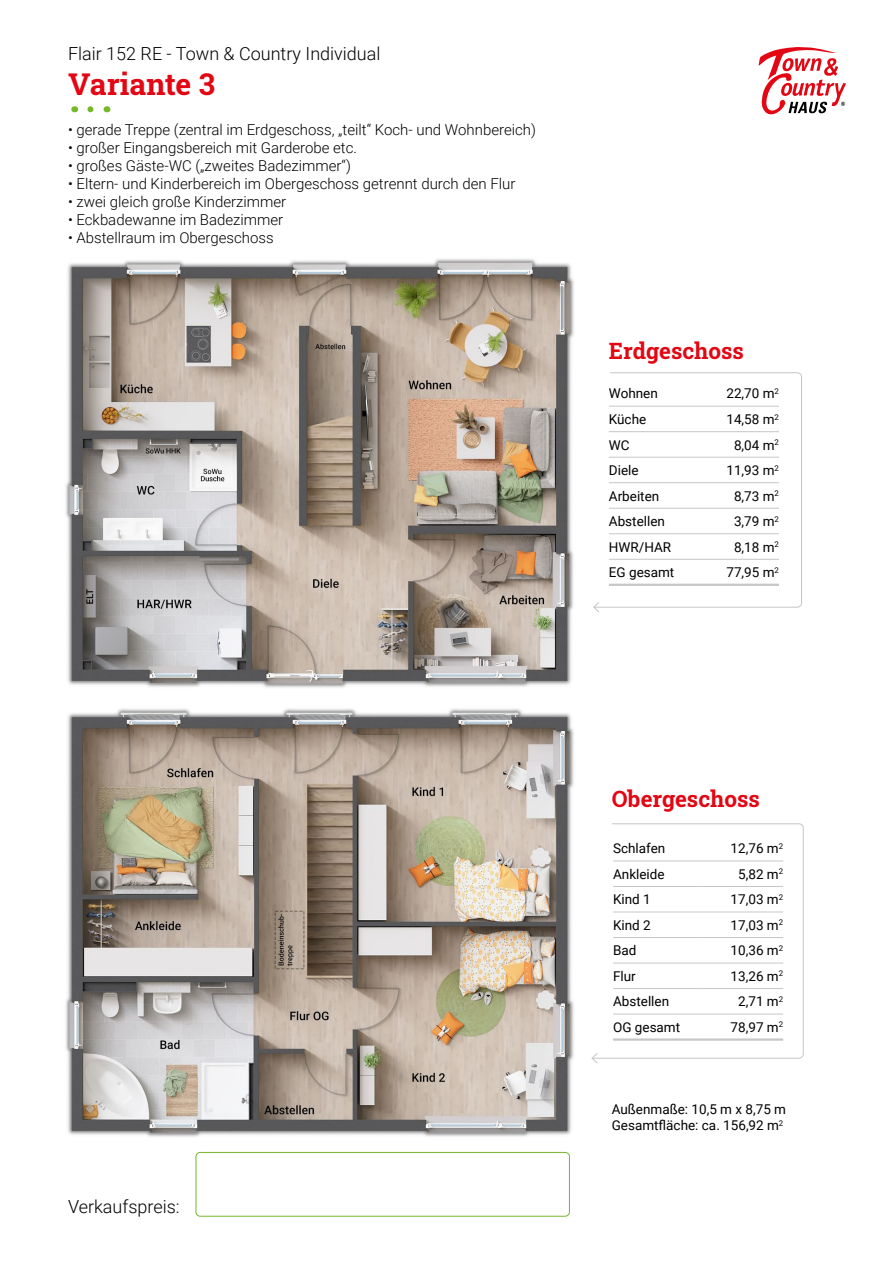
<style>
.page{position:relative;width:893px;height:1263px;background:#fff}
.page>*{position:absolute;margin:0;border:0;box-sizing:border-box;transform-origin:0 0}
.t1{font:30px "Roboto Slab";color:#e30613}
.t2{font:22.5px "Roboto Slab";color:#e30613}
.t3{font:300 18px "Roboto";color:#000}
.t4{font:300 15px "Roboto";color:#000}
.t5{font:13.5px/16.2px "Roboto";color:#000}
</style>
<div class="page">
<svg style="left:758px;top:47px;width:88px;height:67px"></svg>
<img style="left:65px;top:259px;width:509px;height:429px">
<img style="left:66px;top:708px;width:508px;height:448px">
<svg style="left:600px;top:372px;width:202px;height:236px"></svg>
<svg style="left:593px;top:602px;width:7px;height:10px"></svg>
<hr style="left:609px;top:457px;width:85px;height:1px;background:#c6c6c6">
<hr style="left:694px;top:457px;width:85px;height:1px;background:#c6c6c6">
<hr style="left:609px;top:406px;width:85px;height:1px;background:#c6c6c6">
<hr style="left:694px;top:406px;width:85px;height:1px;background:#c6c6c6">
<hr style="left:609px;top:431px;width:85px;height:1px;background:#c6c6c6">
<hr style="left:694px;top:431px;width:85px;height:1px;background:#c6c6c6">
<hr style="left:609px;top:482px;width:85px;height:1px;background:#c6c6c6">
<hr style="left:609px;top:508px;width:85px;height:1px;background:#c6c6c6">
<hr style="left:609px;top:533px;width:85px;height:1px;background:#c6c6c6">
<hr style="left:694px;top:482px;width:85px;height:1px;background:#c6c6c6">
<hr style="left:694px;top:508px;width:85px;height:1px;background:#c6c6c6">
<hr style="left:694px;top:533px;width:85px;height:1px;background:#c6c6c6">
<hr style="left:609px;top:559px;width:85px;height:1px;background:#c6c6c6">
<hr style="left:694px;top:559px;width:85px;height:1px;background:#c6c6c6">
<hr style="left:609px;top:584px;width:85px;height:2px;background:#c6c6c6">
<hr style="left:694px;top:584px;width:85px;height:2px;background:#c6c6c6">
<svg style="left:598px;top:823px;width:206px;height:236px"></svg>
<svg style="left:591px;top:1053px;width:7px;height:10px"></svg>
<hr style="left:613px;top:860px;width:85px;height:1px;background:#c6c6c6">
<hr style="left:613px;top:886px;width:85px;height:1px;background:#c6c6c6">
<hr style="left:698px;top:860px;width:85px;height:1px;background:#c6c6c6">
<hr style="left:698px;top:886px;width:85px;height:1px;background:#c6c6c6">
<hr style="left:613px;top:912px;width:85px;height:1px;background:#c6c6c6">
<hr style="left:698px;top:912px;width:85px;height:1px;background:#c6c6c6">
<hr style="left:613px;top:937px;width:85px;height:1px;background:#c6c6c6">
<hr style="left:698px;top:937px;width:85px;height:1px;background:#c6c6c6">
<hr style="left:613px;top:963px;width:85px;height:1px;background:#c6c6c6">
<hr style="left:698px;top:963px;width:85px;height:1px;background:#c6c6c6">
<hr style="left:613px;top:988px;width:85px;height:1px;background:#c6c6c6">
<hr style="left:698px;top:988px;width:85px;height:1px;background:#c6c6c6">
<hr style="left:613px;top:1014px;width:85px;height:1px;background:#c6c6c6">
<hr style="left:698px;top:1014px;width:85px;height:1px;background:#c6c6c6">
<hr style="left:613px;top:1038px;width:85px;height:3px;background:#c6c6c6">
<hr style="left:698px;top:1038px;width:85px;height:3px;background:#c6c6c6">
<svg style="left:90px;top:106px;width:4px;height:6px"></svg>
<div style="left:196px;top:1152px;width:374px;height:64px;border:1px solid #76b82a;border-radius:4px"></div>
<p class="t3" style="left:68px;top:41px;width:314px">Flair 152 RE - Town &amp; Country Individual</p>
<h1 class="t1" style="left:68px;top:63px;width:148px">Variante 3</h1>
<p class="t4" style="left:68px;top:119px;width:469px">• gerade Treppe (zentral im Erdgeschoss, „teilt“ Koch- und Wohnbereich)</p>
<p class="t4" style="left:68px;top:137px;width:290px">• großer Eingangsbereich mit Garderobe etc.</p>
<p class="t4" style="left:68px;top:155px;width:284px">• großes Gäste-WC („zweites Badezimmer“)</p>
<p class="t4" style="left:68px;top:173px;width:449px">• Eltern- und Kinderbereich im Obergeschoss getrennt durch den Flur</p>
<p class="t4" style="left:68px;top:191px;width:220px">• zwei gleich große Kinderzimmer</p>
<p class="t4" style="left:68px;top:209px;width:217px">• Eckbadewanne im Badezimmer</p>
<p class="t4" style="left:68px;top:227px;width:207px">• Abstellraum im Obergeschoss</p>
<h2 class="t2" style="left:609px;top:336px;width:136px">Erdgeschoss</h2>
<p class="t5" style="left:609px;top:385px;width:50px">Wohnen</p>
<p class="t5" style="left:726px;top:385px;width:54px">22,70 m<sup>2</sup></p>
<p class="t5" style="left:609px;top:411px;width:39px">Küche</p>
<p class="t5" style="left:726px;top:411px;width:54px">14,58 m<sup>2</sup></p>
<p class="t5" style="left:609px;top:436px;width:22px">WC</p>
<p class="t5" style="left:734px;top:436px;width:46px">8,04 m<sup>2</sup></p>
<p class="t5" style="left:609px;top:462px;width:31px">Diele</p>
<p class="t5" style="left:726px;top:462px;width:54px">11,93 m<sup>2</sup></p>
<p class="t5" style="left:609px;top:487px;width:52px">Arbeiten</p>
<p class="t5" style="left:734px;top:487px;width:46px">8,73 m<sup>2</sup></p>
<p class="t5" style="left:609px;top:513px;width:58px">Abstellen</p>
<p class="t5" style="left:734px;top:513px;width:46px">3,79 m<sup>2</sup></p>
<p class="t5" style="left:609px;top:538px;width:64px">HWR/HAR</p>
<p class="t5" style="left:734px;top:538px;width:46px">8,18 m<sup>2</sup></p>
<p class="t5" style="left:609px;top:564px;width:67px">EG gesamt</p>
<p class="t5" style="left:726px;top:564px;width:54px">77,95 m<sup>2</sup></p>
<p class="t3" style="left:68px;top:1194px;width:113px">Verkaufspreis:</p>
<h2 class="t2" style="left:612px;top:784px;width:150px">Obergeschoss</h2>
<p class="t5" style="left:613px;top:840px;width:54px">Schlafen</p>
<p class="t5" style="left:731px;top:840px;width:54px">12,76 m<sup>2</sup></p>
<p class="t5" style="left:613px;top:865px;width:53px">Ankleide</p>
<p class="t5" style="left:738px;top:865px;width:46px">5,82 m<sup>2</sup></p>
<p class="t5" style="left:613px;top:891px;width:39px">Kind 1</p>
<p class="t5" style="left:731px;top:891px;width:54px">17,03 m<sup>2</sup></p>
<p class="t5" style="left:613px;top:916px;width:39px">Kind 2</p>
<p class="t5" style="left:731px;top:916px;width:54px">17,03 m<sup>2</sup></p>
<p class="t5" style="left:613px;top:942px;width:25px">Bad</p>
<p class="t5" style="left:731px;top:942px;width:54px">10,36 m<sup>2</sup></p>
<p class="t5" style="left:613px;top:967px;width:24px">Flur</p>
<p class="t5" style="left:731px;top:967px;width:54px">13,26 m<sup>2</sup></p>
<p class="t5" style="left:613px;top:993px;width:58px">Abstellen</p>
<p class="t5" style="left:738px;top:993px;width:46px">2,71 m<sup>2</sup></p>
<p class="t5" style="left:613px;top:1018px;width:69px">OG gesamt</p>
<p class="t5" style="left:731px;top:1018px;width:54px">78,97 m<sup>2</sup></p>
<p class="t5" style="left:612px;top:1100px;width:176px">Außenmaße: 10,5 m x 8,75 m<br>Gesamtfläche: ca. 156,92 m<sup>2</sup></p>
</div>
